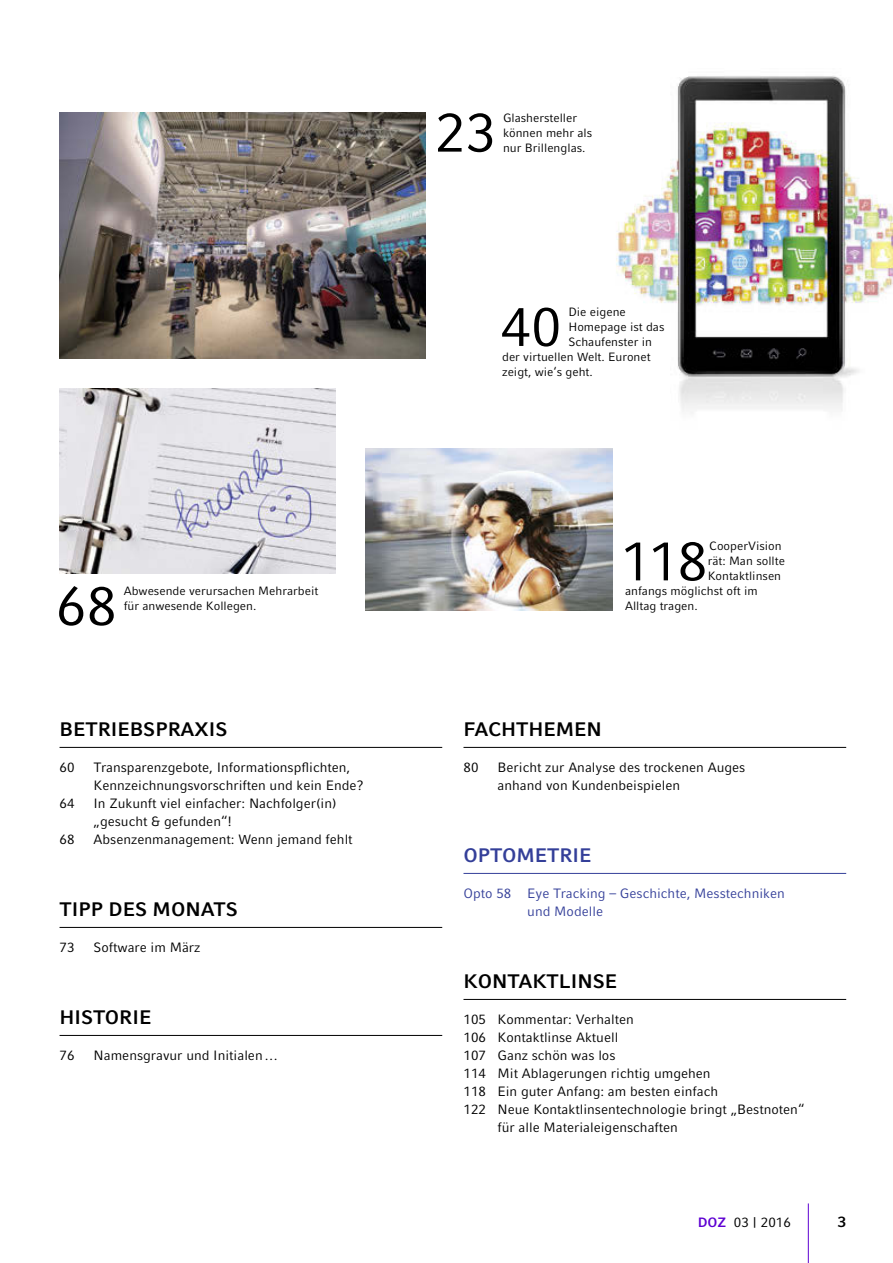
<style>
.page{position:relative;width:893px;height:1263px;background:#fff}
.page>*{position:absolute;margin:0;border:0;box-sizing:border-box;transform-origin:0 0}
.t1{font:54.9px "Compatil Fact LT Pro";color:#000}
.t2{font:700 19.5px "Compatil Fact LT Pro";color:#000}
.t3{font:700 19.5px "Compatil Fact LT Pro";color:#343f99}
.t4{font:700 15px "Compatil Fact LT Pro";color:#000}
.t5{font:13.5px/18px "Compatil Fact LT Pro";color:#000}
.t6{font:13.5px/18px "Compatil Fact LT Pro";color:#343f99}
.t7{font:12px/15px "Compatil Fact LT Pro";color:#000}
.s1{font-weight:700;color:#5e00d2}
</style>
<div class="page">
<hr style="left:808px;top:1203px;width:1px;height:60px;background:#5e00d2">
<img style="left:616px;top:76px;width:277px;height:337px">
<img style="left:60px;top:113px;width:365px;height:245px">
<hr style="left:60px;top:747px;width:382px;height:1px;background:#000">
<hr style="left:60px;top:927px;width:382px;height:1px;background:#000">
<hr style="left:60px;top:1035px;width:382px;height:1px;background:#000">
<hr style="left:463px;top:747px;width:383px;height:1px;background:#000">
<hr style="left:463px;top:873px;width:383px;height:1px;background:#343f99">
<hr style="left:463px;top:999px;width:383px;height:1px;background:#000">
<img style="left:60px;top:388px;width:276px;height:185px">
<img style="left:366px;top:448px;width:246px;height:162px">
<h1 class="t1" style="left:56px;top:574px;width:63px">68</h1>
<p class="t7" style="left:124px;top:583px;width:196px">Abwesende verursachen Mehrarbeit für anwesende Kollegen.</p>
<h2 class="t2" style="left:60px;top:718px;width:169px">BETRIEBSPRAXIS</h2>
<p class="t5" style="left:60px;top:759px;width:17px">60</p>
<p class="t5" style="left:94px;top:759px;width:272px">Transparenzgebote, Informationspflichten,<br>Kennzeichnungsvorschriften und kein Ende?</p>
<p class="t5" style="left:60px;top:795px;width:17px">64</p>
<p class="t5" style="left:94px;top:795px;width:245px">In Zukunft viel einfacher: Nachfolger(in) „gesucht &amp; gefunden“!</p>
<p class="t5" style="left:60px;top:831px;width:17px">68</p>
<p class="t5" style="left:94px;top:831px;width:261px">Absenzenmanagement: Wenn jemand fehlt</p>
<h2 class="t2" style="left:60px;top:898px;width:180px">TIPP DES MONATS</h2>
<p class="t5" style="left:60px;top:939px;width:17px">73</p>
<p class="t5" style="left:94px;top:939px;width:108px">Software im März</p>
<h2 class="t2" style="left:60px;top:1006px;width:93px">HISTORIE</h2>
<p class="t5" style="left:60px;top:1047px;width:17px">76</p>
<p class="t5" style="left:94px;top:1047px;width:186px">Namensgravur und Initialen…</p>
<h1 class="t1" style="left:435px;top:101px;width:63px">23</h1>
<p class="t7" style="left:503px;top:110px;width:91px">Glashersteller können mehr als nur Brillenglas.</p>
<h1 class="t1" style="left:500px;top:295px;width:63px">40</h1>
<p class="t7" style="left:568px;top:304px;width:59px">Die eigene</p>
<p class="t7" style="left:568px;top:319px;width:98px">Homepage ist das</p>
<p class="t7" style="left:568px;top:334px;width:85px">Schaufenster in</p>
<p class="t7" style="left:502px;top:349px;width:150px">der virtuellen Welt. Euronet</p>
<p class="t7" style="left:502px;top:364px;width:92px">zeigt, wie‘s geht.</p>
<h1 class="t1" style="left:620px;top:529px;width:89px">118</h1>
<p class="t7" style="left:709px;top:539px;width:74px">CooperVision</p>
<p class="t7" style="left:708px;top:554px;width:79px">rät: Man sollte</p>
<p class="t7" style="left:708px;top:569px;width:75px">Kontaktlinsen</p>
<p class="t7" style="left:625px;top:584px;width:134px">anfangs möglichst oft im</p>
<p class="t7" style="left:625px;top:599px;width:74px">Alltag tragen.</p>
<h2 class="t2" style="left:463px;top:718px;width:140px">FACHTHEMEN</h2>
<p class="t5" style="left:463px;top:759px;width:17px">80</p>
<p class="t5" style="left:497px;top:759px;width:249px">Bericht zur Analyse des trockenen Auges anhand von Kundenbeispielen</p>
<h2 class="t3" style="left:463px;top:844px;width:129px">OPTOMETRIE</h2>
<p class="t6" style="left:527px;top:885px;width:259px;text-indent:-64px">Opto 58 Eye Tracking – Geschichte, Messtechniken und Modelle</p>
<h2 class="t2" style="left:463px;top:970px;width:155px">KONTAKTLINSE</h2>
<p class="t5" style="left:463px;top:1011px;width:172px">105 Kommentar: Verhalten</p>
<p class="t5" style="left:463px;top:1029px;width:156px">106 Kontaktlinse Aktuell</p>
<p class="t5" style="left:463px;top:1047px;width:153px">107 Ganz schön was los</p>
<p class="t5" style="left:463px;top:1065px;width:249px">114 Mit Ablagerungen richtig umgehen</p>
<p class="t5" style="left:463px;top:1083px;width:256px">118 Ein guter Anfang: am besten einfach</p>
<p class="t5" style="left:463px;top:1101px;width:342px">122 Neue Kontaktlinsentechnologie bringt „Bestnoten“</p>
<p class="t5" style="left:497px;top:1119px;width:182px">für alle Materialeigenschaften</p>
<p class="t5" style="left:698px;top:1213px;width:95px"><span class="s1">DOZ</span> 03 | 2016</p>
<p class="t4" style="left:838px;top:1213px;width:10px">3</p>
</div>
